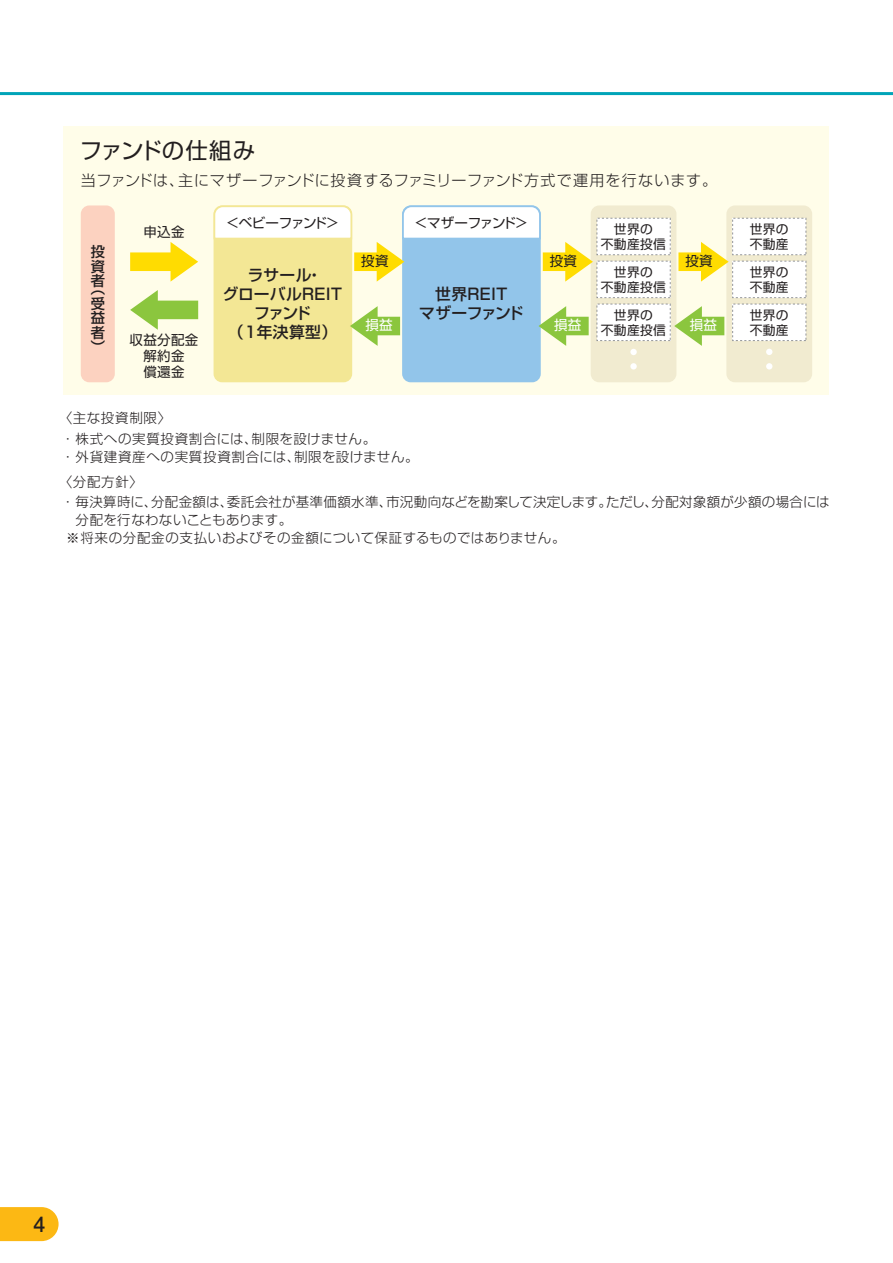
<style>
.page{position:relative;width:893px;height:1263px;background:#fff}
.page>*{position:absolute;margin:0;border:0;box-sizing:border-box;transform-origin:0 0}
.t1{font:22.5px "Shin Go Pro";letter-spacing:.005em;color:#231f20}
.t2{font:700 21px "Futo Go B101 Pro";color:#231f20}
.t3{font:500 15.75px/18.9px "Shin Go Pro";letter-spacing:.025em;color:#231f20;text-align:center}
.t4{font:300 15px "Shin Go Pro";letter-spacing:.05em;color:#231f20}
.t5{font:500 14.25px/14.5px "Shin Go Pro";color:#231f20;text-align:justify}
.t6{font:300 13.5px "Shin Go Pro";letter-spacing:.025em;color:#231f20}
.t7{font:300 13.5px/20.5px "Shin Go Pro";letter-spacing:.05em;color:#231f20}
.t8{font:13.5px/16.2px "Shin Go Pro";letter-spacing:.025em;color:#231f20;text-align:center}
.t9{font:13.5px "Shin Go Pro";letter-spacing:-.07em;color:#231f20}
.t10{font:13.5px "Shin Go Pro";letter-spacing:-.06em;color:#231f20}
.t11{font:13.5px "Shin Go Pro";color:#fff}
.t12{font:12.75px/15.3px "Shin Go Pro";letter-spacing:.025em;color:#231f20;text-align:center}
</style>
<div class="page">
<div style="left:64px;top:127px;width:765px;height:268px;background:#fffde9"></div>
<div style="left:81px;top:205px;width:34px;height:177px;background:#fcd2c0;border-radius:9px"></div>
<div style="left:214px;top:205px;width:138px;height:177px;background:#f3e795;border-radius:9px"></div>
<div style="left:402px;top:205px;width:139px;height:177px;background:#92c5ea;border-radius:9px"></div>
<div style="left:591px;top:205px;width:85px;height:177px;background:#f1ebd0;border-radius:9px"></div>
<div style="left:630px;top:349px;width:7px;height:6px;background:#fff;border-radius:50%"></div>
<div style="left:630px;top:363px;width:7px;height:6px;background:#fff;border-radius:50%"></div>
<div style="left:597px;top:218px;width:73px;height:37px;background:#fff"></div>
<div style="left:596px;top:218px;width:75px;height:37px;border:1px dashed #939598"></div>
<div style="left:597px;top:261px;width:73px;height:37px;background:#fff"></div>
<div style="left:596px;top:261px;width:75px;height:37px;border:1px dashed #939598"></div>
<div style="left:597px;top:304px;width:73px;height:37px;background:#fff"></div>
<div style="left:596px;top:304px;width:75px;height:37px;border:1px dashed #939598"></div>
<div style="left:726px;top:205px;width:86px;height:177px;background:#f1ebd0;border-radius:9px"></div>
<svg style="left:766px;top:349px;width:6px;height:6px"></svg>
<svg style="left:766px;top:363px;width:6px;height:6px"></svg>
<div style="left:733px;top:218px;width:73px;height:37px;background:#fff"></div>
<div style="left:732px;top:218px;width:74px;height:37px;border:1px dashed #939598"></div>
<div style="left:733px;top:261px;width:73px;height:37px;background:#fff"></div>
<div style="left:732px;top:261px;width:74px;height:37px;border:1px dashed #939598"></div>
<div style="left:733px;top:304px;width:73px;height:37px;background:#fff"></div>
<div style="left:732px;top:304px;width:74px;height:37px;border:1px dashed #939598"></div>
<svg style="left:130px;top:242px;width:68px;height:40px"></svg>
<svg style="left:130px;top:290px;width:68px;height:40px"></svg>
<svg style="left:674px;top:306px;width:50px;height:40px"></svg>
<svg style="left:678px;top:242px;width:51px;height:40px"></svg>
<svg style="left:538px;top:306px;width:51px;height:40px"></svg>
<svg style="left:350px;top:306px;width:50px;height:40px"></svg>
<svg style="left:213px;top:205px;width:380px;height:77px"></svg>
<hr style="left:0;top:92px;width:893px;height:3px;background:#00a4b8">
<svg style="left:0;top:1207px;width:59px;height:34px;background:#fcbd24"></svg>
<h1 class="t1" style="left:80px;top:132px;width:177px">ファンドの仕組み</h1>
<p class="t4" style="left:81px;top:168px;width:638px">当ファンドは、主にマザーファンドに投資するファミリーファンド方式で運用を行ないます。</p>
<p class="t5" style="left:91px;top:243px;width:16px">投資者</p>
<p class="t5" style="left:91px;top:280px;width:16px">（受益者）</p>
<p class="t8" style="left:143px;top:222px;width:43px">申込金</p>
<p class="t8" style="left:130px;top:330px;width:70px">収益分配金解約金<br>償還金</p>
<p class="t9" style="left:226px;top:211px;width:114px">＜ベビーファンド＞</p>
<p class="t10" style="left:414px;top:211px;width:115px">＜マザーファンド＞</p>
<p class="t3" style="left:223px;top:264px;width:120px">ラサール・<br>グローバルREITファンド<br>（1年決算型）</p>
<p class="t8" style="left:361px;top:251px;width:29px">投資</p>
<p class="t11" style="left:365px;top:314px;width:29px">損益</p>
<p class="t3" style="left:419px;top:283px;width:106px">世界REIT<br>マザーファンド</p>
<p class="t8" style="left:550px;top:251px;width:29px">投資</p>
<p class="t11" style="left:554px;top:314px;width:29px">損益</p>
<p class="t12" style="left:601px;top:220px;width:67px">世界の<br>不動産投信</p>
<p class="t12" style="left:601px;top:263px;width:67px">世界の<br>不動産投信</p>
<p class="t12" style="left:601px;top:306px;width:67px">世界の<br>不動産投信</p>
<p class="t8" style="left:685px;top:251px;width:29px">投資</p>
<p class="t11" style="left:690px;top:314px;width:29px">損益</p>
<p class="t12" style="left:750px;top:220px;width:40px;text-align:left">世界の不動産</p>
<p class="t12" style="left:750px;top:263px;width:40px;text-align:left">世界の不動産</p>
<p class="t12" style="left:750px;top:306px;width:40px;text-align:left">世界の不動産</p>
<p class="t7" style="left:59px;top:406px;width:319px">〈主な投資制限〉<br>・ 株式への実質投資割合には、制限を設けません。</p>
<p class="t7" style="left:59px;top:442px;width:362px;line-height:25.2px">・ 外貨建資産への実質投資割合には、制限を設けません。〈分配方針〉</p>
<p class="t6" style="left:61px;top:491px;width:770px">・ 毎決算時に、分配金額は、委託会社が基準価額水準、市況動向などを勘案して決定します。ただし、分配対象額が少額の場合には</p>
<p class="t6" style="left:76px;top:509px;width:218px">分配を行なわないこともあります。</p>
<p class="t6" style="left:66px;top:527px;width:501px">※将来の分配金の支払いおよびその金額について保証するものではありません。</p>
<h2 class="t2" style="left:34px;top:1207px;width:13px">4</h2>
</div>
